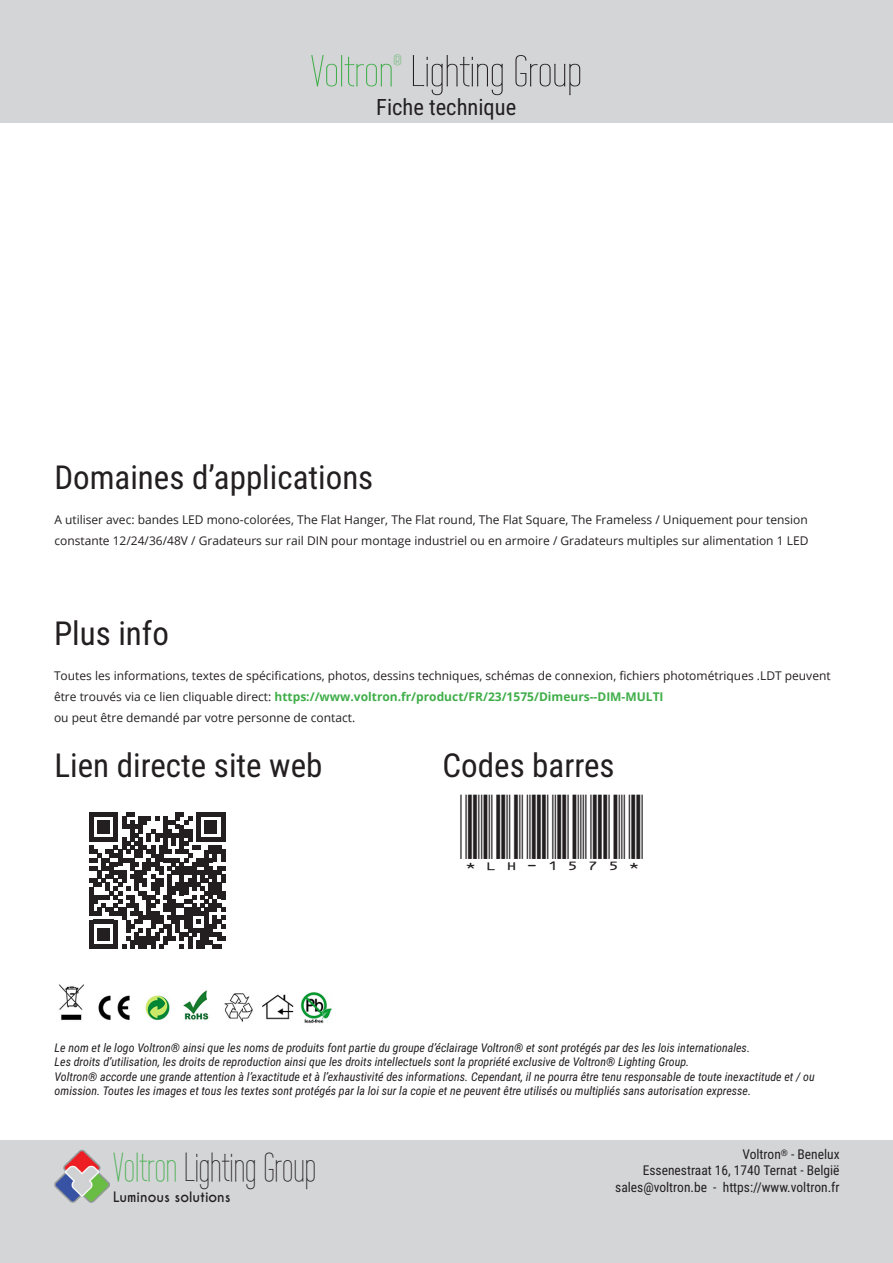
<style>
.page{position:relative;width:893px;height:1263px;background:#fff}
.page>*{position:absolute;margin:0;border:0;box-sizing:border-box;transform-origin:0 0}
.t1{font:43.5px "Wire One";color:#231f20;scale:1.2 1}
.t2{font:40.5px "Wire One";color:#231f20}
.t3{font:33px "Roboto Condensed";color:#231f20}
.t4{font:22.5px "Roboto Condensed";color:#231f20}
.t5{font:15px "Wire One";color:#40ae49;scale:1.2 1}
.t6{font:13.5px/16.5px "Roboto Condensed";color:#231f20;text-align:right}
.t7{font:700 13.5px "Caviar Dreams";color:#231f20}
.t8{font:italic 12px/14.4px "Roboto Condensed";color:#231f20}
.t9{font:12px/21px "Open Sans";color:#231f20}
.s1{color:#40ae49}
.s2{font-weight:700;color:#40ae49}
</style>
<div class="page">
<div style="left:0;top:1141px;width:893px;height:122px;background:#d4d5d7"></div>
<img style="left:55px;top:1150px;width:54px;height:53px">
<div style="left:0;top:0;width:893px;height:122px;background:#d4d5d7"></div>
<svg style="left:89px;top:812px;width:136px;height:137px"></svg>
<img style="left:58px;top:984px;width:274px;height:40px">
<p class="t5" style="left:394px;top:52px;width:8px">®</p>
<h3 class="t4" style="left:376px;top:91px;width:142px">Fiche technique</h3>
<h1 class="t1" style="left:311px;top:47px;width:228px"><span class="s1">Voltron</span> Lighting Group</h1>
<h3 class="t3" style="left:54px;top:454px;width:320px">Domaines d’applications</h3>
<p class="t9" style="left:54px;top:509px;width:755px">A utiliser avec: bandes LED mono-colorées, The Flat Hanger, The Flat round, The Flat Square, The Frameless / Uniquement pour tension constante 12/24/36/48V / Gradateurs sur rail DIN pour montage industriel ou en armoire / Gradateurs multiples sur alimentation 1 LED</p>
<h3 class="t3" style="left:54px;top:610px;width:116px">Plus info</h3>
<p class="t9" style="left:54px;top:665px;width:778px">Toutes les informations, textes de spécifications, photos, dessins techniques, schémas de connexion, fichiers photométriques .LDT peuvent être trouvés via ce lien cliquable direct: <span class="s2">https://www.voltron.fr/product/FR/23/1575/Dimeurs--DIM-MULTI<br></span>ou peut être demandé par votre personne de contact.</p>
<h3 class="t3" style="left:55px;top:742px;width:269px">Lien directe site web</h3>
<h3 class="t3" style="left:443px;top:742px;width:174px">Codes barres</h3>
<p class="t8" style="left:55px;top:1040px;width:762px">Le nom et le logo Voltron® ainsi que les noms de produits font partie du groupe d’éclairage Voltron® et sont protégés par des les lois internationales.<br>Les droits d’utilisation, les droits de reproduction ainsi que les droits intellectuels sont la propriété exclusive de Voltron® Lighting Group.<br>Voltron® accorde une grande attention à l’exactitude et à l’exhaustivité des informations. Cependant, il ne pourra être tenu responsable de toute inexactitude et / ou omission. Toutes les images et tous les textes sont protégés par la loi sur la copie et ne peuvent être utilisés ou multipliés sans autorisation expresse.</p>
<h2 class="t2" style="left:113px;top:1145px;width:204px"><span class="s1">Voltron</span> Lighting Group</h2>
<p class="t7" style="left:113px;top:1189px;width:119px">Luminous solutions</p>
<p class="t6" style="left:615px;top:1145px;width:226px">Voltron<sup>®</sup> - Benelux<br>Essenestraat 16, 1740 Ternat - België sales@voltron.be - https://www.voltron.fr</p>
</div>
